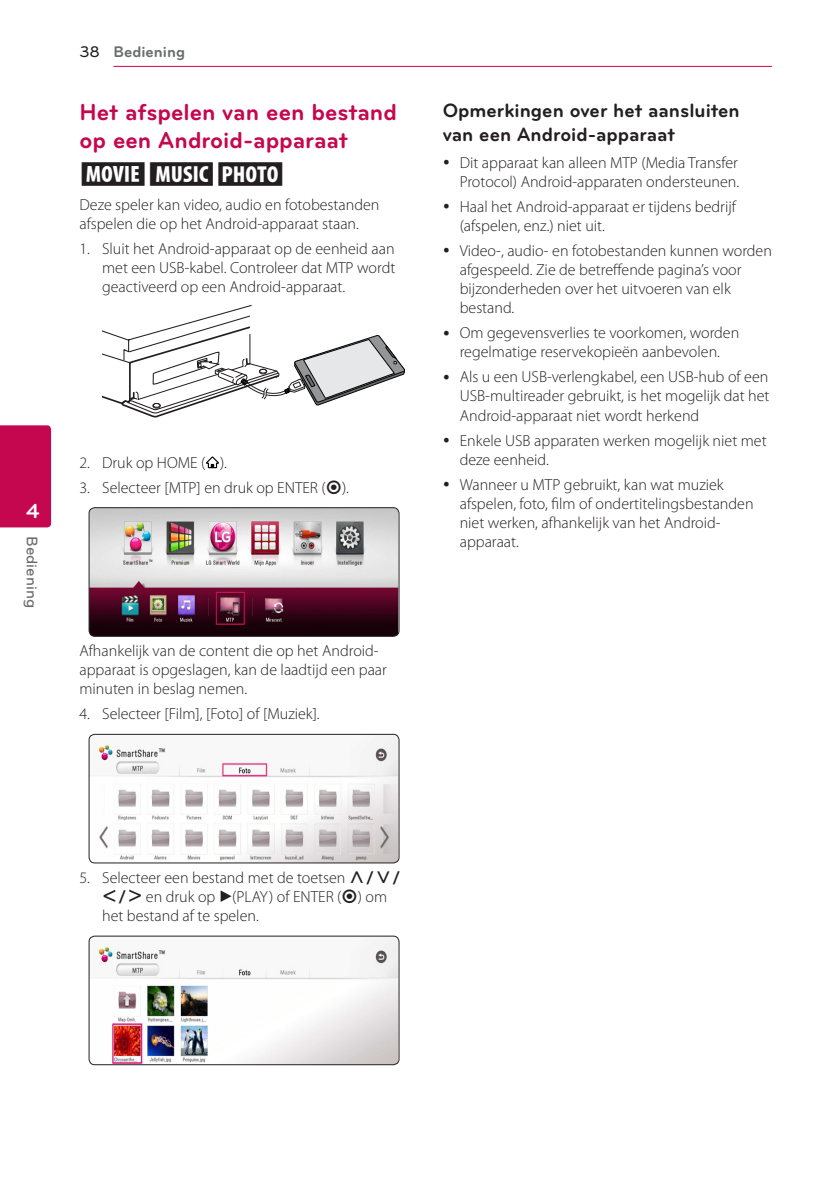
<style>
.page{position:relative;width:840px;height:1191px;background:#fff}
.page>*{position:absolute;margin:0;border:0;box-sizing:border-box;transform-origin:0 0}
.Title_2{font:700 24px/28px "Bryant LG";color:#c50750}
.Content_text_Light{font:24px "UPSYS Common";color:#231f20}
.t1{font:700 21px "Bryant LG";color:#fff}
.Title_3{font:700 20px/24px "Bryant LG";color:#231f20}
.Content_text_Bullet{font:300 16px/19.2px "Myriad Pro";color:#231f20}
.Content_text_Num{font:300 16px/19.2px "Myriad Pro";color:#231f20;text-align:justify}
.Content_text_Light-2{font:300 16px/19.2px "Myriad Pro";color:#231f20}
.t2{font:700 16px "Bryant LG";color:#6c6d70}
.t3{font:500 16px "Bryant LG";color:#6c6d70}
.s1{font-weight:500;color:#231f20}
.s2{font-family:"UPSYS Common";font-weight:400}
</style>
<div class="page">
<hr style="left:113px;top:66px;width:658px;height:1px;background:#c50750">
<div style="left:0;top:425px;width:51px;height:102px;background:#c50750"></div>
<svg style="left:102px;top:304px;width:302px;height:113px"></svg>
<svg style="left:206px;top:456px;width:13px;height:12px"></svg>
<img style="left:90px;top:508px;width:308px;height:128px">
<div style="left:88px;top:507px;width:311px;height:130px;border:1px solid #231f20;border-radius:6px"></div>
<img style="left:89px;top:734px;width:309px;height:129px">
<div style="left:88px;top:734px;width:311px;height:129px;border:1px solid #231f20;border-radius:6px"></div>
<img style="left:90px;top:937px;width:308px;height:127px">
<div style="left:88px;top:935px;width:311px;height:130px;border:1px solid #231f20;border-radius:6px"></div>
<p class="t2" style="left:79px;top:42px;width:107px"><span class="s1">38</span> Bediening</p>
<p class="Title_2" style="left:79px;top:98px;width:319px">Het afspelen van een bestand op een Android-apparaat</p>
<p class="Content_text_Light" style="left:79px;top:160px;width:207px">yui</p>
<p class="Content_text_Light-2" style="left:79px;top:195px;width:301px">Deze speler kan video, audio en fotobestanden afspelen die op het Android-apparaat staan.</p>
<p class="Content_text_Num" style="left:102px;top:239px;width:294px;text-indent:-23px">1. Sluit het Android-apparaat op de eenheid aan met een USB-kabel. Controleer dat MTP wordt geactiveerd op een Android-apparaat.</p>
<h2 class="t1" style="left:26px;top:498px;width:15px">4</h2>
<p class="t3" style="left:42px;top:536px;width:73px;rotate:90deg">Bediening</p>
<p class="Content_text_Num" style="left:79px;top:452px;width:149px">2. Druk op HOME ( ).</p>
<p class="Content_text_Num" style="left:79px;top:477px;width:271px">3. Selecteer [MTP] en druk op ENTER (<span class="s2">b</span>).</p>
<p class="Content_text_Light-2" style="left:79px;top:641px;width:309px">Afhankelijk van de content die op het Android&shy;apparaat is opgeslagen, kan de laadtijd een paar minuten in beslag nemen.</p>
<p class="Content_text_Num" style="left:79px;top:704px;width:242px">4. Selecteer [Film], [Foto] of [Muziek].</p>
<p class="Title_3" style="left:442px;top:98px;width:298px">Opmerkingen over het aansluiten van een Android-apparaat</p>
<p class="Content_text_Bullet" style="left:459px;top:152px;width:281px">Dit apparaat kan alleen MTP (Media Transfer<br>Protocol) Android-apparaten ondersteunen.</p>
<p class="Content_text_Bullet" style="left:459px;top:196px;width:277px">Haal het Android-apparaat er tijdens bedrijf (afspelen, enz.) niet uit.</p>
<p class="Content_text_Bullet" style="left:459px;top:241px;width:313px">Video-, audio- en fotobestanden kunnen worden afgespeeld. Zie de betreffende pagina’s voor bijzonderheden over het uitvoeren van elk bestand.</p>
<p class="Content_text_Bullet" style="left:459px;top:323px;width:281px">Om gegevensverlies te voorkomen, worden regelmatige reservekopieën aanbevolen.</p>
<p class="Content_text_Bullet" style="left:459px;top:367px;width:311px;text-align:justify">Als u een USB-verlengkabel, een USB-hub of een USB-multireader gebruikt, is het mogelijk dat het Android-apparaat niet wordt herkend</p>
<p class="Content_text_Bullet" style="left:459px;top:430px;width:308px">Enkele USB apparaten werken mogelijk niet met deze eenheid.</p>
<p class="Content_text_Bullet" style="left:459px;top:474px;width:295px">Wanneer u MTP gebruikt, kan wat muziek afspelen, foto, film of ondertitelingsbestanden niet werken, afhankelijk van het Android&shy;apparaat.</p>
<p class="Content_text_Num" style="left:102px;top:867px;width:301px;text-align:left;text-indent:-23px">5. Selecteer een bestand met de toetsen <span class="s2">W/S/<br>A/D</span> en druk op <span class="s2">d</span>(PLAY) of ENTER (<span class="s2">b</span>) om het bestand af te spelen.</p>
</div>
